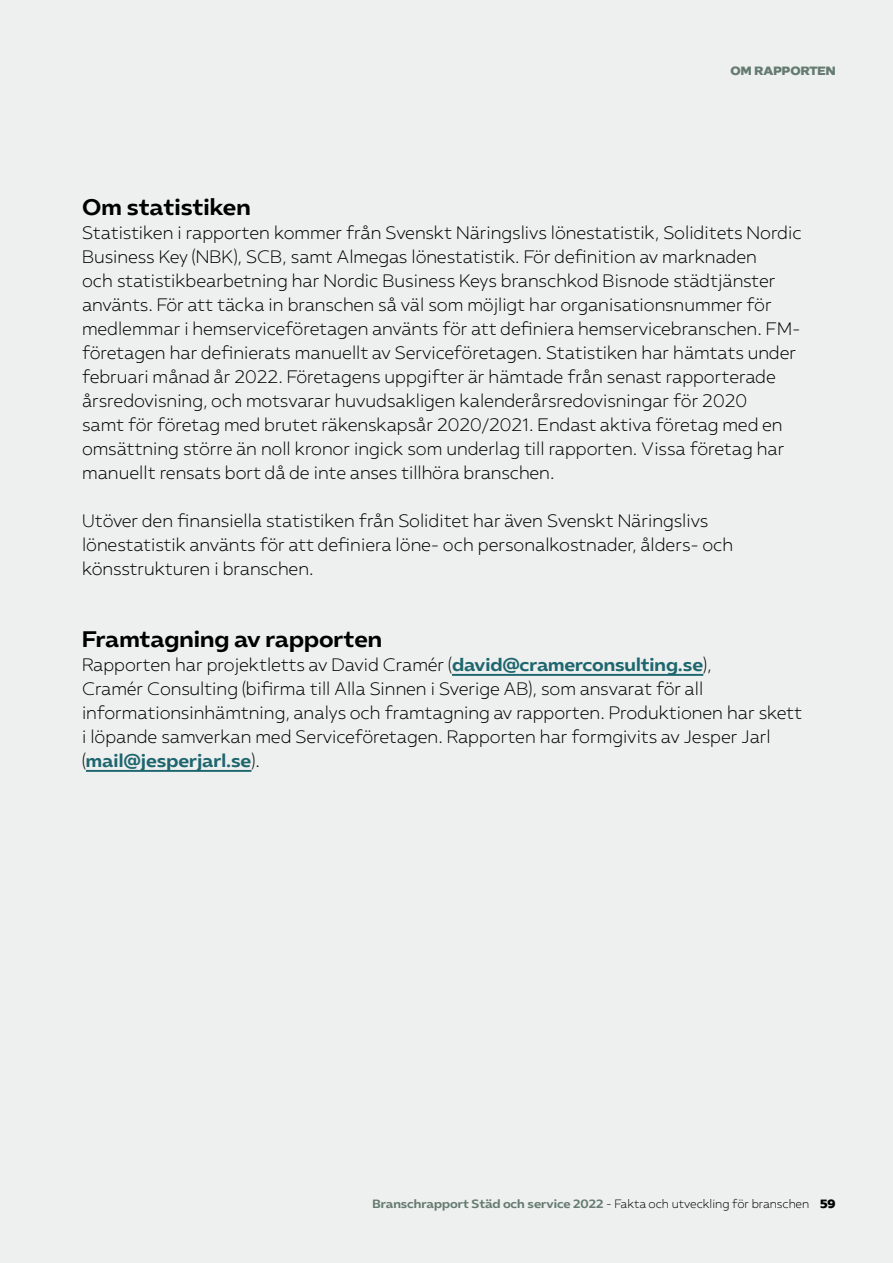
<style>
.page{position:relative;width:893px;height:1263px;background:#eeefef}
.page>*{position:absolute;margin:0;border:0;box-sizing:border-box;transform-origin:0 0}
.t1{font:700 22.5px "Almega Sans";color:#000}
.t2{font:300 18px/24px "Almega Sans";color:#000}
.t3{font:700 12px "Almega Sans";color:#657b71}
.t4{font:12px "Almega Sans Display";color:#657b71}
.s1{font-weight:700;color:#1e666e}
.s2{font-weight:300;color:#000}
.s3{font-family:"Almega Sans Display";font-weight:400;color:#000}
</style>
<div class="page">
<hr style="left:452px;top:674px;width:251px;height:2px;background:#1e666e">
<hr style="left:86px;top:770px;width:165px;height:2px;background:#1e666e">
<p class="t4" style="left:731px;top:62px;width:106px">OM RAPPORTEN</p>
<p class="t1" style="left:82px;top:192px;width:170px">Om statistiken</p>
<p class="t2" style="left:82px;top:221px;width:721px">Statistiken i rapporten kommer från Svenskt Näringslivs lönestatistik, Soliditets Nordic Business Key (NBK), SCB, samt Almegas lönestatistik. För definition av marknaden<br>och statistikbearbetning har Nordic Business Keys branschkod Bisnode städtjänster använts. För att täcka in branschen så väl som möjligt har organisationsnummer för medlemmar i hemserviceföretagen använts för att definiera hemservicebranschen. FM&shy;företagen har definierats manuellt av Serviceföretagen. Statistiken har hämtats under februari månad år 2022. Företagens uppgifter är hämtade från senast rapporterade årsredovisning, och motsvarar huvudsakligen kalenderårsredovisningar för 2020<br>samt för företag med brutet räkenskapsår 2020/2021. Endast aktiva företag med en omsättning större än noll kronor ingick som underlag till rapporten. Vissa företag har manuellt rensats bort då de inte anses tillhöra branschen.</p>
<p class="t2" style="left:82px;top:509px;width:653px">Utöver den finansiella statistiken från Soliditet har även Svenskt Näringslivs lönestatistik använts för att definiera löne- och personalkostnader, ålders- och könsstrukturen i branschen.</p>
<p class="t1" style="left:82px;top:624px;width:302px">Framtagning av rapporten</p>
<p class="t2" style="left:82px;top:653px;width:722px">Rapporten har projektletts av David Cramér (<span class="s1">david@cramerconsulting.se</span>),<br>Cramér Consulting (bifirma till Alla Sinnen i Sverige AB), som ansvarat för all informationsinhämtning, analys och framtagning av rapporten. Produktionen har skett i löpande samverkan med Serviceföretagen. Rapporten har formgivits av Jesper Jarl (<span class="s1">mail@jesperjarl.se</span>).</p>
<p class="t3" style="left:372px;top:1196px;width:465px">Branschrapport Städ och service 2022 <span class="s2">- Fakta och utveckling för branschen</span> <span class="s3">59</span></p>
</div>
